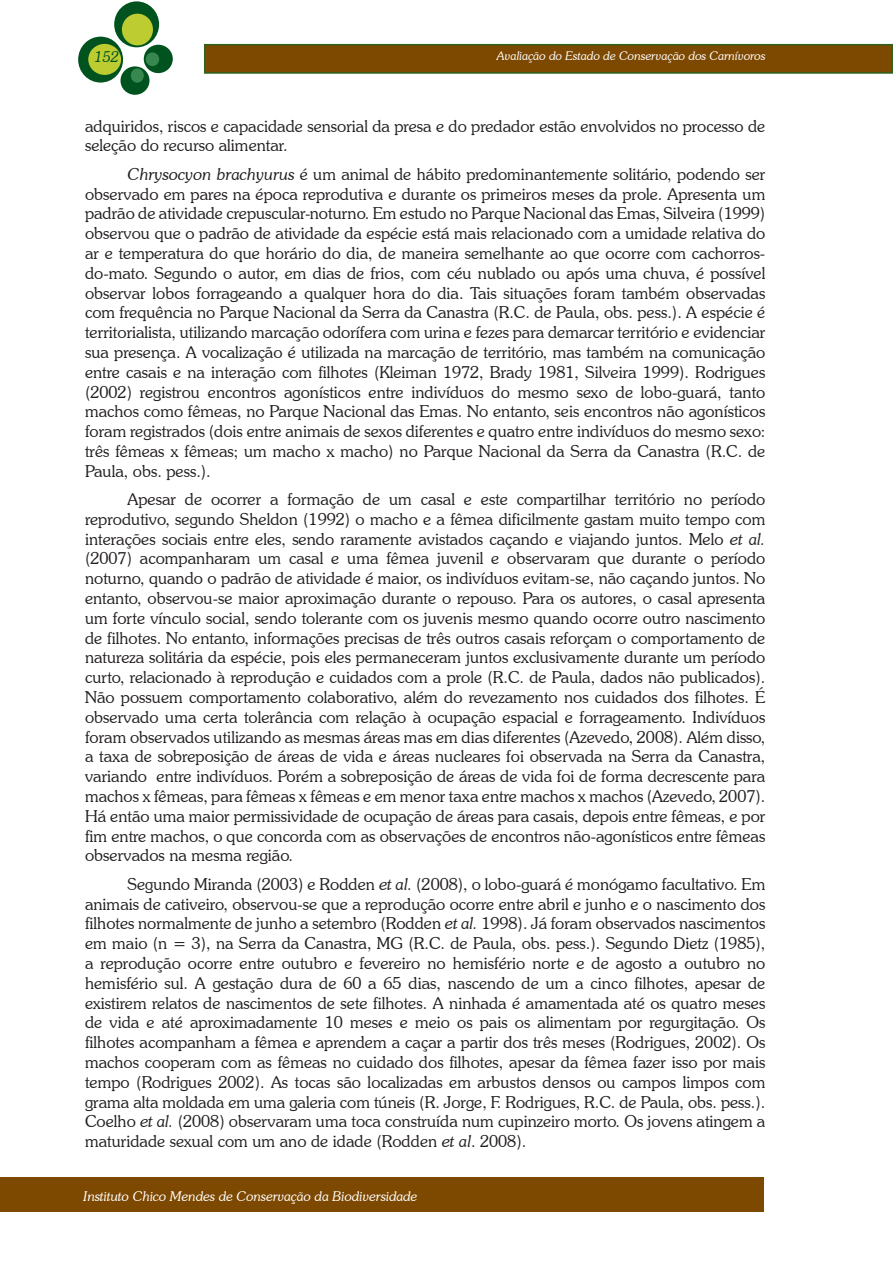
<style>
.page{position:relative;width:893px;height:1263px;background:#fff}
.page>*{position:absolute;margin:0;border:0;box-sizing:border-box;transform-origin:0 0}
.t1{font:300 16.5px/19.8px "Souvenir IT Cby BT";color:#231f20;text-align:justify}
.t2{font:italic 300 15px "Souvenir IT Cby BT";color:#00531e}
.t3{font:italic 300 13.5px "Souvenir IT Cby BT";color:#fff}
.t4{font:italic 300 12px "Souvenir IT Cby BT";color:#fff}
.s1{font-style:italic}
</style>
<div class="page">
<div style="left:205px;top:45px;width:687px;height:28px;background:#7d4800"></div>
<div style="left:204px;top:44px;width:689px;height:30px;border:2px solid #2d631a"></div>
<div style="left:114px;top:1px;width:45px;height:46px;background:#00531e;border-radius:50%"></div>
<div style="left:78px;top:37px;width:45px;height:46px;background:#00531e;border-radius:50%"></div>
<div style="left:144px;top:45px;width:29px;height:28px;background:#00531e;border-radius:50%"></div>
<div style="left:120px;top:66px;width:30px;height:29px;background:#00531e;border-radius:50%"></div>
<div style="left:122px;top:14px;width:31px;height:31px;background:#bdcd31;border-radius:50%"></div>
<div style="left:88px;top:44px;width:33px;height:31px;background:#bdcd31;border-radius:50%"></div>
<div style="left:146px;top:52px;width:13px;height:14px;background:#388750;border-radius:50%"></div>
<div style="left:131px;top:68px;width:13px;height:15px;background:#388750;border-radius:50%"></div>
<div style="left:0;top:1178px;width:764px;height:34px;background:#7d4800"></div>
<p class="t2" style="left:94px;top:48px;width:26px">152</p>
<p class="t4" style="left:497px;top:49px;width:270px">Avaliação do Estado de Conservação dos Carnívoros</p>
<p class="t1" style="left:85px;top:116px;width:682px">adquiridos, riscos e capacidade sensorial da presa e do predador estão envolvidos no processo de seleção do recurso alimentar.</p>
<p class="t1" style="left:85px;top:164px;width:682px;text-indent:43px"><span class="s1">Chrysocyon brachyurus</span> é um animal de hábito predominantemente solitário, podendo ser observado em pares na época reprodutiva e durante os primeiros meses da prole. Apresenta um padrão de atividade crepuscular-noturno. Em estudo no Parque Nacional das Emas, Silveira (1999) observou que o padrão de atividade da espécie está mais relacionado com a umidade relativa do ar e temperatura do que horário do dia, de maneira semelhante ao que ocorre com cachorros&shy;do-mato. Segundo o autor, em dias de frios, com céu nublado ou após uma chuva, é possível observar lobos forrageando a qualquer hora do dia. Tais situações foram também observadas com frequência no Parque Nacional da Serra da Canastra (R.C. de Paula, obs. pess.). A espécie é territorialista, utilizando marcação odorífera com urina e fezes para demarcar território e evidenciar sua presença. A vocalização é utilizada na marcação de território, mas também na comunicação entre casais e na interação com filhotes (Kleiman 1972, Brady 1981, Silveira 1999). Rodrigues (2002) registrou encontros agonísticos entre indivíduos do mesmo sexo de lobo-guará, tanto machos como fêmeas, no Parque Nacional das Emas. No entanto, seis encontros não agonísticos foram registrados (dois entre animais de sexos diferentes e quatro entre indivíduos do mesmo sexo: três fêmeas x fêmeas; um macho x macho) no Parque Nacional da Serra da Canastra (R.C. de Paula, obs. pess.).</p>
<p class="t1" style="left:85px;top:489px;width:682px;text-indent:43px">Apesar de ocorrer a formação de um casal e este compartilhar território no período reprodutivo, segundo Sheldon (1992) o macho e a fêmea dificilmente gastam muito tempo com interações sociais entre eles, sendo raramente avistados caçando e viajando juntos. Melo <span class="s1">et al. </span>(2007) acompanharam um casal e uma fêmea juvenil e observaram que durante o período noturno, quando o padrão de atividade é maior, os indivíduos evitam-se, não caçando juntos. No entanto, observou-se maior aproximação durante o repouso. Para os autores, o casal apresenta um forte vínculo social, sendo tolerante com os juvenis mesmo quando ocorre outro nascimento de filhotes. No entanto, informações precisas de três outros casais reforçam o comportamento de natureza solitária da espécie, pois eles permaneceram juntos exclusivamente durante um período curto, relacionado à reprodução e cuidados com a prole (R.C. de Paula, dados não publicados).<br>Não possuem comportamento colaborativo, além do revezamento nos cuidados dos filhotes. É observado uma certa tolerância com relação à ocupação espacial e forrageamento. Indivíduos foram observados utilizando as mesmas áreas mas em dias diferentes (Azevedo, 2008). Além disso, a taxa de sobreposição de áreas de vida e áreas nucleares foi observada na Serra da Canastra, variando entre indivíduos. Porém a sobreposição de áreas de vida foi de forma decrescente para machos x fêmeas, para fêmeas x fêmeas e em menor taxa entre machos x machos (Azevedo, 2007).<br>Há então uma maior permissividade de ocupação de áreas para casais, depois entre fêmeas, e por fim entre machos, o que concorda com as observações de encontros não-agonísticos entre fêmeas observados na mesma região.</p>
<p class="t1" style="left:85px;top:874px;width:682px;text-indent:43px">Segundo Miranda (2003) e Rodden <span class="s1">et al.</span> (2008), o lobo-guará é monógamo facultativo. Em animais de cativeiro, observou-se que a reprodução ocorre entre abril e junho e o nascimento dos filhotes normalmente de junho a setembro (Rodden <span class="s1">et al.</span> 1998). Já foram observados nascimentos em maio (n = 3), na Serra da Canastra, MG (R.C. de Paula, obs. pess.). Segundo Dietz (1985), a reprodução ocorre entre outubro e fevereiro no hemisfério norte e de agosto a outubro no hemisfério sul. A gestação dura de 60 a 65 dias, nascendo de um a cinco filhotes, apesar de existirem relatos de nascimentos de sete filhotes. A ninhada é amamentada até os quatro meses de vida e até aproximadamente 10 meses e meio os pais os alimentam por regurgitação. Os filhotes acompanham a fêmea e aprendem a caçar a partir dos três meses (Rodrigues, 2002). Os machos cooperam com as fêmeas no cuidado dos filhotes, apesar da fêmea fazer isso por mais tempo (Rodrigues 2002). As tocas são localizadas em arbustos densos ou campos limpos com grama alta moldada em uma galeria com túneis (R. Jorge, F. Rodrigues, R.C. de Paula, obs. pess.).<br>Coelho <span class="s1">et al.</span> (2008) observaram uma toca construída num cupinzeiro morto. Os jovens atingem a maturidade sexual com um ano de idade (Rodden <span class="s1">et al</span>. 2008).</p>
<p class="t3" style="left:84px;top:1188px;width:335px">Instituto Chico Mendes de Conservação da Biodiversidade</p>
</div>
